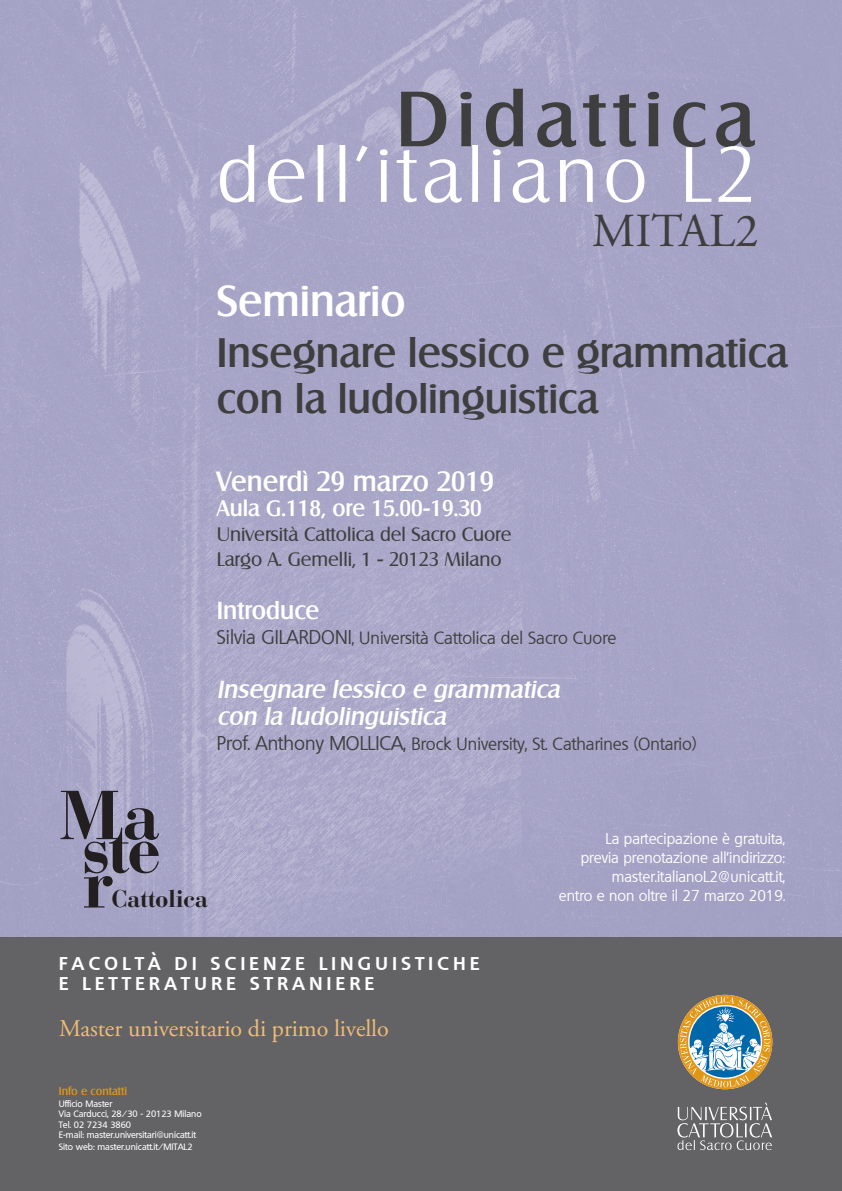
<style>
.page{position:relative;width:842px;height:1191px;background:#fff}
.page>*{position:absolute;margin:0;border:0;box-sizing:border-box;transform-origin:0 0}
.t1{font:300 75.7px "Salzburg";letter-spacing:.07em;color:#fff}
.t2{font:500 75.7px "Salzburg";letter-spacing:.105em;color:#3e3e3f}
.t3{font:700 68.6px "Bauer Bodoni";color:#231f20}
.t4{font:47.3px "Adobe Garamond Pro";color:#3e3e3f}
.t5{font:500 42px "Salzburg";color:#fff}
.t6{font:500 40px "Salzburg";color:#3e3e3f}
.t7{font:500 27px "Salzburg";color:#fff}
.t8{font:700 24.1px "Bauer Bodoni";letter-spacing:-.02em;color:#231f20}
.t9{font:italic 500 24px "Salzburg";color:#fff}
.t10{font:24px "Adobe Garamond Pro";letter-spacing:-.005em;color:#f0bc73}
.t11{font:500 24px "Salzburg";color:#fff}
.t12{font:500 22px "Salzburg";color:#fff}
.t13{font:19px "Salzburg";color:#3e3e3f}
.t14{font:700 18px "Quebec";letter-spacing:.25em;color:#fff}
.t15{font:17px "Quebec";color:#3e3e3f}
.t16{font:15px "Quebec";color:#fff}
.t17{font:500 11px "Salzburg";color:#e29616}
.t18{font:500 9px "Quebec";color:#fff}
.s1{font-size:19px}
.s2{font-size:16px}
</style>
<div class="page">
<div style="left:776px;top:0;width:66px;height:937px;background:#a4a2c5"></div>
<img style="left:0;top:0;width:776px;height:937px">
<div style="left:0;top:937px;width:842px;height:254px;background:#636366"></div>
<svg style="left:678px;top:994px;width:94px;height:95px"></svg>
<svg style="left:677px;top:1102px;width:95px;height:48px"></svg>
<p class="t2" style="left:396px;top:74px;width:360px">Didattica</p>
<p class="t1" style="left:217px;top:130px;width:539px">dell’italiano L2</p>
<p class="t4" style="left:592px;top:202px;width:168px">MITAL2</p>
<p class="t5" style="left:217px;top:275px;width:190px">Seminario</p>
<p class="t6" style="left:217px;top:328px;width:573px">Insegnare lessico e grammatica</p>
<p class="t6" style="left:217px;top:374px;width:383px">con la ludolinguistica</p>
<p class="t7" style="left:217px;top:465px;width:279px">Venerdì 29 marzo 2019</p>
<p class="t12" style="left:217px;top:495px;width:266px">Aula G.118, ore 15.00-19.30</p>
<p class="t13" style="left:217px;top:523px;width:296px">Università Cattolica del Sacro Cuore</p>
<p class="t13" style="left:217px;top:548px;width:286px">Largo A. Gemelli, 1 - 20123 Milano</p>
<p class="t11" style="left:217px;top:596px;width:104px">Introduce</p>
<p class="t15" style="left:217px;top:627px;width:401px"><span class="s1">Silvia GILARDONI</span><span class="s2">,</span> Università Cattolica del Sacro Cuore</p>
<p class="t9" style="left:217px;top:675px;width:344px">Insegnare lessico e grammatica</p>
<p class="t9" style="left:217px;top:702px;width:231px">con la ludolinguistica</p>
<p class="t15" style="left:217px;top:733px;width:481px"><span class="s1">Prof. Anthony MOLLICA,</span> Brock University, St. Catharines (Ontario)</p>
<p class="t3" style="left:59px;top:774px;width:103px">Ma</p>
<p class="t3" style="left:81px;top:807px;width:82px">ste</p>
<p class="t3" style="left:83px;top:842px;width:32px">r</p>
<p class="t8" style="left:112px;top:884px;width:98px">Cattolica</p>
<p class="t16" style="left:606px;top:829px;width:181px">La partecipazione è gratuita,</p>
<p class="t16" style="left:581px;top:848px;width:206px">previa prenotazione all’indirizzo:</p>
<p class="t16" style="left:612px;top:867px;width:175px">master.italianoL2@unicatt.it,</p>
<p class="t16" style="left:559px;top:886px;width:228px">entro e non oltre il 27 marzo 2019.</p>
<p class="t14" style="left:59px;top:952px;width:422px">FACOLTÀ DI SCIENZE LINGUISTICHE</p>
<p class="t14" style="left:59px;top:972px;width:317px">E LETTERATURE STRANIERE</p>
<p class="t10" style="left:59px;top:1014px;width:331px">Master universitario di primo livello</p>
<p class="t17" style="left:59px;top:1084px;width:70px">Info e contatti</p>
<p class="t18" style="left:59px;top:1097px;width:55px">Ufficio Master</p>
<p class="t18" style="left:59px;top:1108px;width:144px">Via Carducci, 28/30 - 20123 Milano</p>
<p class="t18" style="left:59px;top:1118px;width:74px">Tel. 02 7234 3860</p>
<p class="t18" style="left:59px;top:1129px;width:139px">E-mail: master.universitari@unicatt.it</p>
<p class="t18" style="left:59px;top:1140px;width:135px">Sito web: master.unicatt.it/MITAL2</p>
</div>
